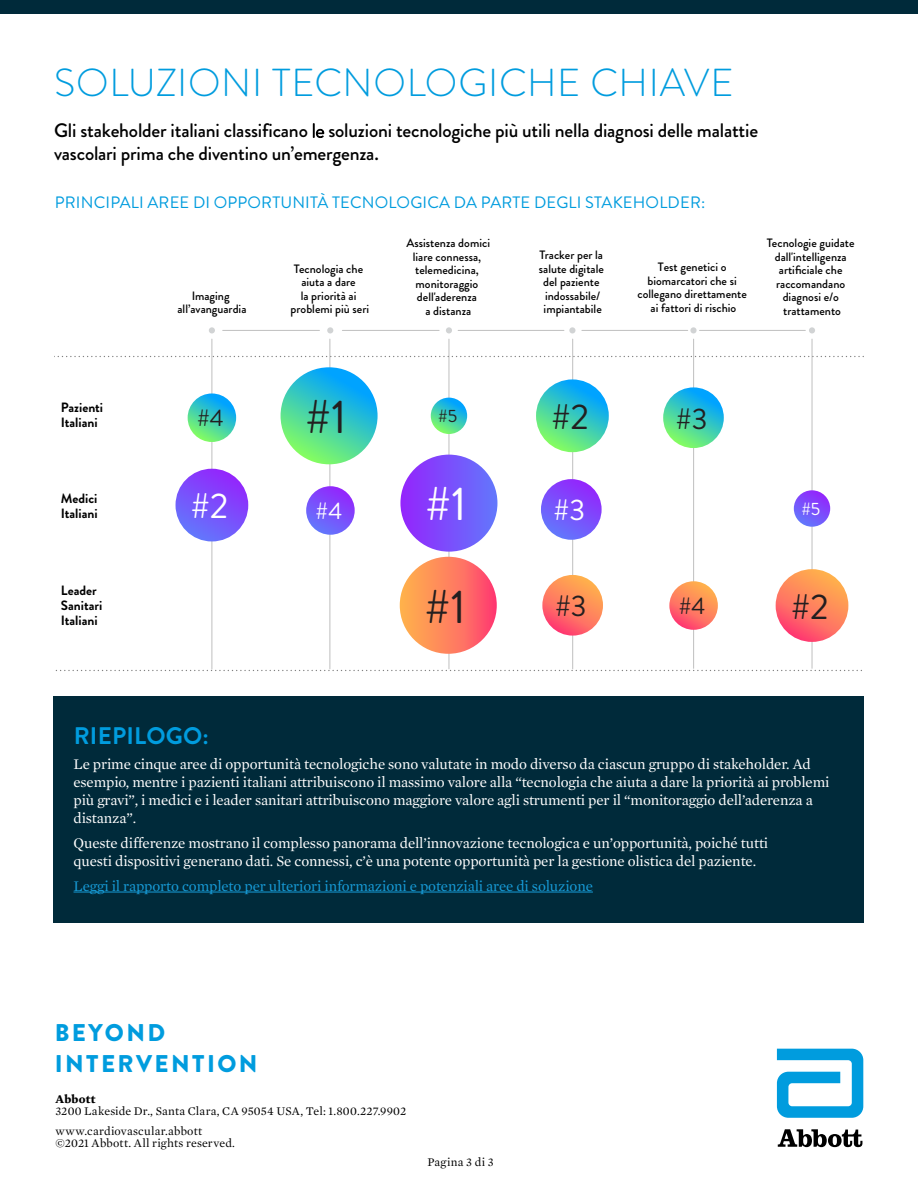
<style>
.page{position:relative;width:918px;height:1188px;background:#fff}
.page>*{position:absolute;margin:0;border:0;box-sizing:border-box;transform-origin:0 0}
.t1{font:47.4px "Brandon Grotesque";color:#231f20}
.t2{font:47.4px "Brandon Grotesque";color:#fff}
.t3{font:300 39px "Brandon Grotesque";letter-spacing:.015em;color:#009cde}
.t4{font:35.55px "Brandon Grotesque";color:#231f20}
.t5{font:35.55px "Brandon Grotesque";color:#fff}
.t6{font:29.7px "Brandon Grotesque";color:#231f20}
.t7{font:29.7px "Brandon Grotesque";color:#fff}
.t8{font:900 24.15px/31px "Brandon Grotesque";letter-spacing:.1em;color:#009cde}
.t9{font:700 24px "Brandon Grotesque";letter-spacing:.01em;color:#009cde}
.t10{font:23.7px "Brandon Grotesque";color:#231f20}
.t11{font:23.7px "Brandon Grotesque";color:#fff}
.t12{font:500 19.5px/22.6px "Brandon Grotesque";letter-spacing:-.01em;color:#000}
.t13{font:17.85px "Brandon Grotesque";color:#231f20}
.t14{font:17.85px "Brandon Grotesque";color:#fff}
.t15{font:16.5px "Brandon Grotesque";letter-spacing:.01em;color:#009cde}
.t16{font:15px/18px "Mercury Text G1";letter-spacing:-.01em;color:#fff}
.t17{font:15px "Mercury Text G1";letter-spacing:-.01em;color:#179bd7}
.t18{font:700 13.5px/14.9px "Brandon Grotesque";color:#000}
.t19{font:500 12.15px/13.5px "Brandon Grotesque";color:#000;text-align:center}
.t20{font:12px/19.5px "Mercury Text G1";letter-spacing:.015em;color:#000}
.t21{font:700 12px "Mercury Text G1";letter-spacing:.015em;color:#000}
.s1{font-weight:300}
</style>
<div class="page">
<div style="left:0;top:0;width:918px;height:14px;background:#002a3a"></div>
<svg style="left:777px;top:1049px;width:86px;height:69px"></svg>
<svg style="left:778px;top:1129px;width:84px;height:18px"></svg>
<hr style="left:693px;top:339px;width:1px;height:329px;background:#bfbfbf">
<hr style="left:812px;top:339px;width:1px;height:329px;background:#bfbfbf">
<hr style="left:572px;top:339px;width:1px;height:330px;background:#bfbfbf">
<hr style="left:449px;top:339px;width:1px;height:330px;background:#bfbfbf">
<hr style="left:330px;top:339px;width:1px;height:330px;background:#bfbfbf">
<hr style="left:212px;top:339px;width:1px;height:330px;background:#bfbfbf">
<svg style="left:56px;top:670px;width:806px;height:1px"></svg>
<svg style="left:57px;top:356px;width:807px;height:1px"></svg>
<hr style="left:342px;top:330px;width:97px;height:1px;background:#bfbfbf">
<hr style="left:458px;top:330px;width:106px;height:1px;background:#bfbfbf">
<hr style="left:582px;top:330px;width:106px;height:1px;background:#bfbfbf">
<hr style="left:700px;top:330px;width:105px;height:1px;background:#bfbfbf">
<hr style="left:223px;top:330px;width:96px;height:1px;background:#bfbfbf">
<div style="left:690px;top:327px;width:7px;height:6px;background:#d1d3d4;border-radius:50%"></div>
<svg style="left:809px;top:327px;width:6px;height:6px"></svg>
<svg style="left:569px;top:327px;width:6px;height:6px"></svg>
<svg style="left:209px;top:327px;width:6px;height:6px"></svg>
<svg style="left:327px;top:327px;width:6px;height:6px"></svg>
<svg style="left:446px;top:327px;width:6px;height:6px"></svg>
<svg style="left:281px;top:367px;width:97px;height:97px;background:#3ccbb9"></svg>
<svg style="left:536px;top:379px;width:73px;height:73px;background:#3dcbb9"></svg>
<svg style="left:176px;top:469px;width:72px;height:72px;background:#7a4efc"></svg>
<svg style="left:776px;top:569px;width:72px;height:73px;background:#fe7f5f"></svg>
<svg style="left:663px;top:387px;width:61px;height:61px;background:#3fccb9"></svg>
<svg style="left:541px;top:479px;width:61px;height:61px;background:#7d51fc"></svg>
<svg style="left:542px;top:575px;width:61px;height:61px;background:#fe8161"></svg>
<svg style="left:669px;top:581px;width:49px;height:49px;background:#fe8162"></svg>
<svg style="left:188px;top:393px;width:48px;height:49px;background:#3dcbb9"></svg>
<svg style="left:306px;top:486px;width:49px;height:49px;background:#7e52fc"></svg>
<svg style="left:431px;top:398px;width:36px;height:36px"></svg>
<svg style="left:794px;top:490px;width:36px;height:37px"></svg>
<svg style="left:400px;top:557px;width:97px;height:97px;background:#fe7f5f"></svg>
<div style="left:400px;top:455px;width:97px;height:97px;background:linear-gradient(to right,#982afc,#6175fc);border-radius:49px"></div>
<div style="left:53px;top:696px;width:811px;height:226px;background:#002a3a"></div>
<hr style="left:74px;top:892px;width:519px;height:1px;background:#179bd7">
<h2 class="t3" style="left:54px;top:56px;width:681px">SOLUZIONI TECNOLOGICHE CHIAVE</h2>
<h3 class="t12" style="left:54px;top:120px;width:706px">Gli stakeholder italiani classificano <span class="s1">le</span> soluzioni tecnologiche più utili nella diagnosi delle malattie vascolari prima che diventino un’emergenza.</h3>
<p class="t15" style="left:55px;top:191px;width:652px">PRINCIPALI AREE DI OPPORTUNITÀ TECNOLOGICA DA PARTE DEGLI STAKEHOLDER:</p>
<p class="t19" style="left:178px;top:289px;width:70px">Imaging all’avanguardia</p>
<p class="t19" style="left:406px;top:236px;width:85px">Assistenza domici liare connessa, telemedicina, monitoraggio dell'aderenza<br>a distanza</p>
<p class="t19" style="left:767px;top:236px;width:89px">Tecnologie guidate dall'intelligenza artificiale che raccomandano diagnosi e/o trattamento</p>
<p class="t19" style="left:539px;top:249px;width:67px">Tracker per la salute digitale del paziente indossabile/ impiantabile</p>
<p class="t19" style="left:291px;top:262px;width:80px">Tecnologia che aiuta a dare<br>la priorità ai problemi più seri</p>
<p class="t19" style="left:637px;top:261px;width:111px">Test genetici o biomarcatori che si collegano direttamente ai fattori di rischio</p>
<p class="t18" style="left:61px;top:400px;width:44px">Pazienti<br>Italiani</p>
<h3 class="t10" style="left:197px;top:402px;width:28px">#4</h3>
<h1 class="t1" style="left:306px;top:384px;width:43px">#1</h1>
<h3 class="t4" style="left:551px;top:392px;width:39px">#2</h3>
<p class="t13" style="left:438px;top:404px;width:21px">#5</p>
<h3 class="t6" style="left:676px;top:398px;width:33px">#3</h3>
<p class="t18" style="left:61px;top:491px;width:38px">Medici<br>Italiani</p>
<h3 class="t5" style="left:191px;top:481px;width:39px">#2</h3>
<h3 class="t11" style="left:316px;top:495px;width:28px">#4</h3>
<h1 class="t2" style="left:425px;top:472px;width:43px">#1</h1>
<h3 class="t7" style="left:554px;top:490px;width:33px">#3</h3>
<p class="t14" style="left:801px;top:497px;width:21px">#5</p>
<p class="t18" style="left:61px;top:583px;width:43px">Leader<br>Sanitari<br>Italiani</p>
<h1 class="t1" style="left:425px;top:574px;width:43px">#1</h1>
<h3 class="t6" style="left:555px;top:585px;width:33px">#3</h3>
<h3 class="t10" style="left:679px;top:590px;width:28px">#4</h3>
<h3 class="t4" style="left:791px;top:582px;width:39px">#2</h3>
<h3 class="t9" style="left:74px;top:719px;width:137px">RIEPILOGO:</h3>
<p class="t16" style="left:74px;top:754px;width:757px">Le prime cinque aree di opportunità tecnologiche sono valutate in modo diverso da ciascun gruppo di stakeholder. Ad esempio, mentre i pazienti italiani attribuiscono il massimo valore alla “tecnologia che aiuta a dare la priorità ai problemi più gravi”, i medici e i leader sanitari attribuiscono maggiore valore agli strumenti per il “monitoraggio dell’aderenza a distanza”.</p>
<p class="t16" style="left:74px;top:833px;width:696px">Queste differenze mostrano il complesso panorama dell’innovazione tecnologica e un’opportunità, poiché tutti questi dispositivi generano dati. Se connessi, c’è una potente opportunità per la gestione olistica del paziente.</p>
<p class="t17" style="left:74px;top:875px;width:521px">Leggi il rapporto completo per ulteriori informazioni e potenziali aree di soluzione</p>
<h3 class="t8" style="left:55px;top:1018px;width:204px">BEYOND<br>INTERVENTION</h3>
<p class="t21" style="left:56px;top:1089px;width:42px">Abbott</p>
<p class="t20" style="left:56px;top:1101px;width:352px">3200 Lakeside Dr., Santa Clara, CA 95054 USA, Tel: 1.800.227.9902 www.cardiovascular.abbott</p>
<p class="t20" style="left:56px;top:1133px;width:181px">©2021 Abbott. All rights reserved.</p>
<p class="t20" style="left:427px;top:1151px;width:68px">Pagina 3 di 3</p>
</div>
